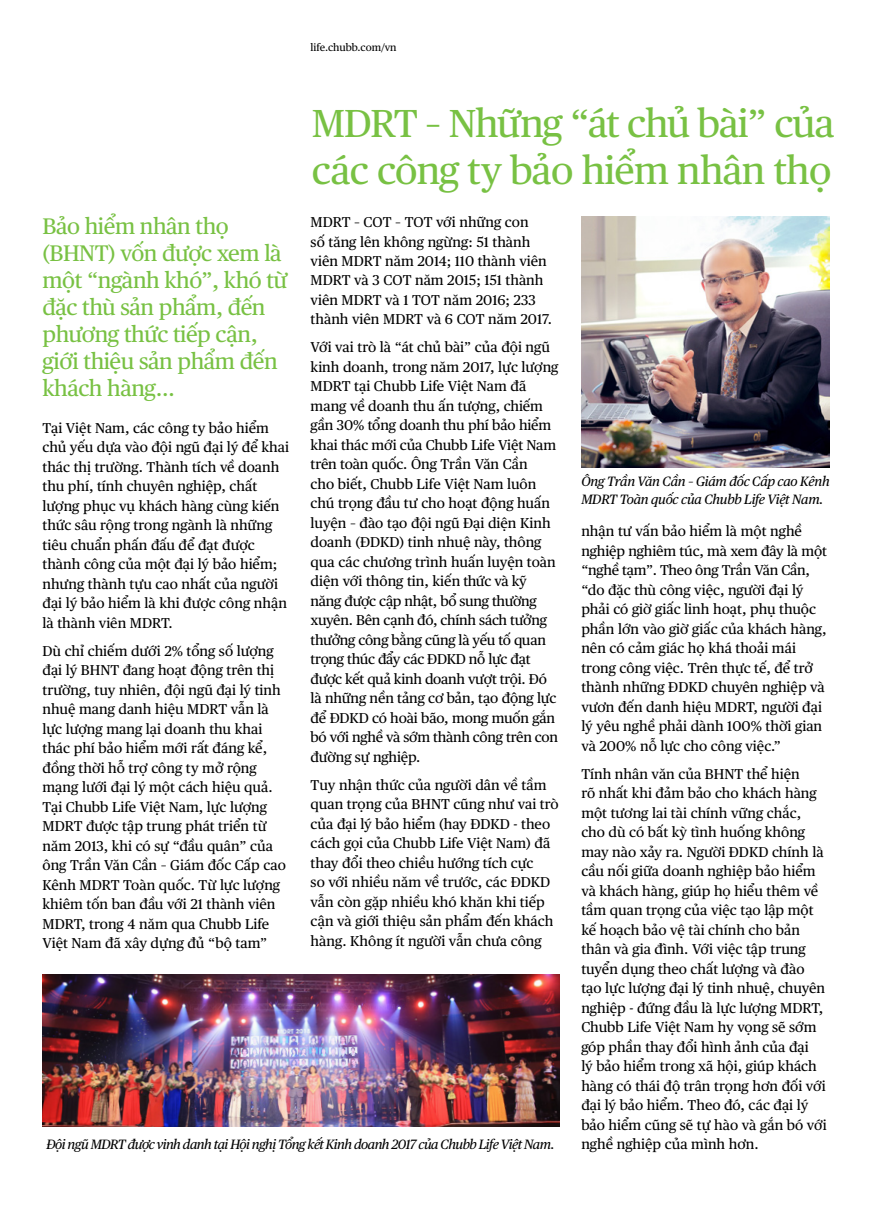
<style>
.page{position:relative;width:872px;height:1212px;background:#fff}
.page>*{position:absolute;margin:0;border:0;box-sizing:border-box;transform-origin:0 0}
.t1{font:39px/46.8px "Chubb Publico Text VN";letter-spacing:-.02em;color:#78c143}
.t2{font:22.5px/27px "Chubb Publico Text VN";letter-spacing:-.02em;color:#78c143}
.t3{font:14.25px/19.5px "Chubb Publico Text VN";color:#000}
.t4{font:italic 13.5px "Chubb Publico Text VN";letter-spacing:-.04em;color:#000}
.t5{font:italic 13.5px/18px "Chubb Publico Text VN";letter-spacing:-.02em;color:#000}
.t6{font:10.5px "Chubb Publico Text VN";color:#000}
</style>
<div class="page">
<img style="left:43px;top:974px;width:516px;height:153px">
<img style="left:581px;top:216px;width:248px;height:252px">
<p class="t6" style="left:310px;top:39px;width:88px">life.chubb.com/vn</p>
<h1 class="t1" style="left:312px;top:97px;width:524px">MDRT – Những “át chủ bài” của các công ty bảo hiểm nhân thọ</h1>
<h2 class="t2" style="left:43px;top:211px;width:247px">Bảo hiểm nhân thọ (BHNT) vốn được xem là một “ngành khó”, khó từ đặc thù sản phẩm, đến phương thức tiếp cận, giới thiệu sản phẩm đến khách hàng…</h2>
<p class="t3" style="left:43px;top:417px;width:248px">Tại Việt Nam, các công ty bảo hiểm chủ yếu dựa vào đội ngũ đại lý để khai thác thị trường. Thành tích về doanh thu phí, tính chuyên nghiệp, chất lượng phục vụ khách hàng cùng kiến thức sâu rộng trong ngành là những tiêu chuẩn phấn đấu để đạt được thành công của một đại lý bảo hiểm; nhưng thành tựu cao nhất của người đại lý bảo hiểm là khi được công nhận là thành viên MDRT.</p>
<p class="t3" style="left:43px;top:640px;width:245px">Dù chỉ chiếm dưới 2% tổng số lượng đại lý BHNT đang hoạt động trên thị trường, tuy nhiên, đội ngũ đại lý tinh nhuệ mang danh hiệu MDRT vẫn là lực lượng mang lại doanh thu khai thác phí bảo hiểm mới rất đáng kể, đồng thời hỗ trợ công ty mở rộng mạng lưới đại lý một cách hiệu quả.<br>Tại Chubb Life Việt Nam, lực lượng<br>MDRT được tập trung phát triển từ năm 2013, khi có sự “đầu quân” của ông Trần Văn Cần – Giám đốc Cấp cao<br>Kênh MDRT Toàn quốc. Từ lực lượng khiêm tốn ban đầu với 21 thành viên<br>MDRT, trong 4 năm qua Chubb Life<br>Việt Nam đã xây dựng đủ “bộ tam”</p>
<p class="t3" style="left:311px;top:211px;width:243px">MDRT – COT – TOT với những con<br>số tăng lên không ngừng: 51 thành viên MDRT năm 2014; 110 thành viên<br>MDRT và 3 COT năm 2015; 151 thành viên MDRT và 1 TOT năm 2016; 233 thành viên MDRT và 6 COT năm 2017.</p>
<p class="t3" style="left:311px;top:337px;width:249px">Với vai trò là “át chủ bài” của đội ngũ kinh doanh, trong năm 2017, lực lượng<br>MDRT tại Chubb Life Việt Nam đã mang về doanh thu ấn tượng, chiếm gần 30% tổng doanh thu phí bảo hiểm khai thác mới của Chubb Life Việt Nam trên toàn quốc. Ông Trần Văn Cần<br>cho biết, Chubb Life Việt Nam luôn chú trọng đầu tư cho hoạt động huấn luyện – đào tạo đội ngũ Đại diện Kinh doanh (ĐDKD) tinh nhuệ này, thông qua các chương trình huấn luyện toàn diện với thông tin, kiến thức và kỹ năng được cập nhật, bổ sung thường xuyên. Bên cạnh đó, chính sách tưởng thưởng công bằng cũng là yếu tố quan trọng thúc đẩy các ĐDKD nỗ lực đạt được kết quả kinh doanh vượt trội. Đó là những nền tảng cơ bản, tạo động lực để ĐDKD có hoài bão, mong muốn gắn bó với nghề và sớm thành công trên con đường sự nghiệp.</p>
<p class="t3" style="left:311px;top:774px;width:249px">Tuy nhận thức của người dân về tầm quan trọng của BHNT cũng như vai trò của đại lý bảo hiểm (hay ĐDKD - theo cách gọi của Chubb Life Việt Nam) đã thay đổi theo chiều hướng tích cực<br>so với nhiều năm về trước, các ĐDKD vẫn còn gặp nhiều khó khăn khi tiếp cận và giới thiệu sản phẩm đến khách hàng. Không ít người vẫn chưa công</p>
<p class="t4" style="left:46px;top:1134px;width:509px">Đội ngũ MDRT được vinh danh tại Hội nghị Tổng kết Kinh doanh 2017 của Chubb Life Việt Nam.</p>
<p class="t5" style="left:581px;top:471px;width:250px">Ông Trần Văn Cần – Giám đốc Cấp cao Kênh<br>MDRT Toàn quốc của Chubb Life Việt Nam.</p>
<p class="t3" style="left:581px;top:521px;width:247px">nhận tư vấn bảo hiểm là một nghề nghiệp nghiêm túc, mà xem đây là một “nghề tạm”. Theo ông Trần Văn Cần, “do đặc thù công việc, người đại lý phải có giờ giấc linh hoạt, phụ thuộc phần lớn vào giờ giấc của khách hàng, nên có cảm giác họ khá thoải mái trong công việc. Trên thực tế, để trở thành những ĐDKD chuyên nghiệp và vươn đến danh hiệu MDRT, người đại lý yêu nghề phải dành 100% thời gian và 200% nỗ lực cho công việc.”</p>
<p class="t3" style="left:581px;top:763px;width:247px">Tính nhân văn của BHNT thể hiện<br>rõ nhất khi đảm bảo cho khách hàng một tương lai tài chính vững chắc, cho dù có bất kỳ tình huống không may nào xảy ra. Người ĐDKD chính là cầu nối giữa doanh nghiệp bảo hiểm và khách hàng, giúp họ hiểu thêm về tầm quan trọng của việc tạo lập một kế hoạch bảo vệ tài chính cho bản thân và gia đình. Với việc tập trung tuyển dụng theo chất lượng và đào tạo lực lượng đại lý tinh nhuệ, chuyên nghiệp - đứng đầu là lực lượng MDRT,<br>Chubb Life Việt Nam hy vọng sẽ sớm góp phần thay đổi hình ảnh của đại<br>lý bảo hiểm trong xã hội, giúp khách hàng có thái độ trân trọng hơn đối với đại lý bảo hiểm. Theo đó, các đại lý bảo hiểm cũng sẽ tự hào và gắn bó với nghề nghiệp của mình hơn.</p>
</div>
